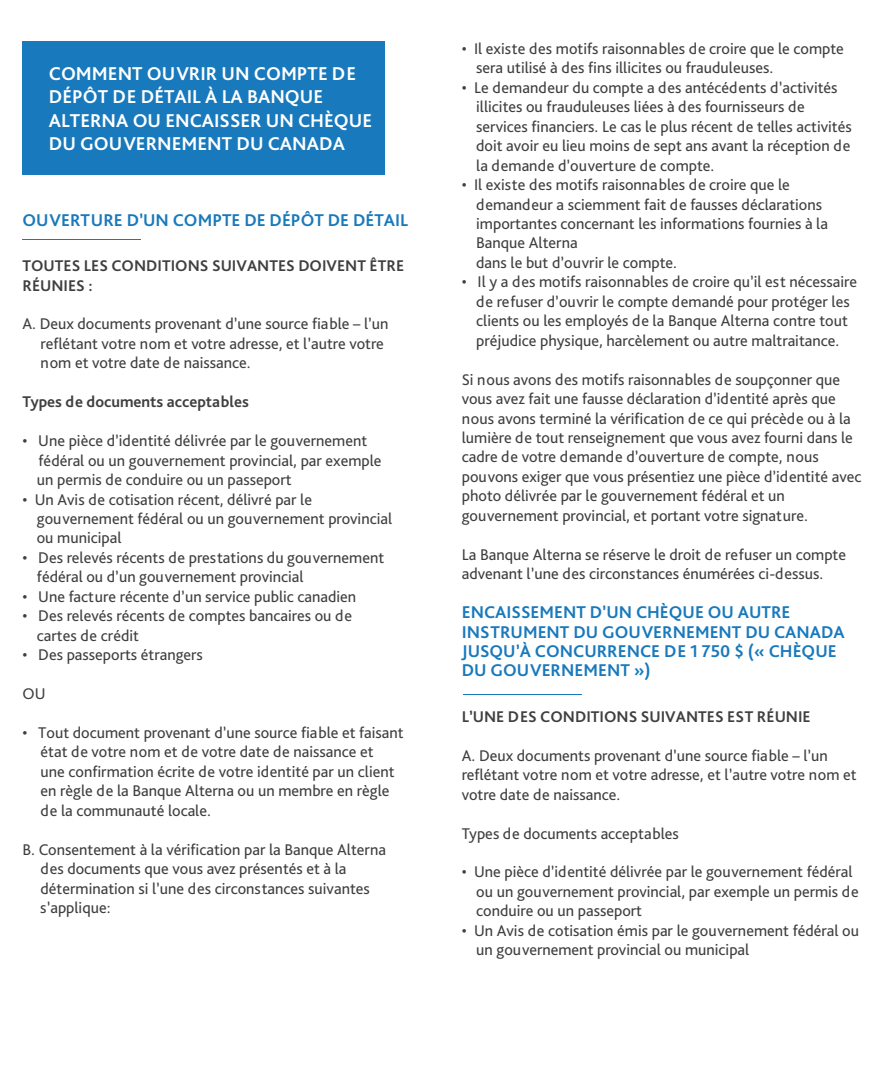
<style>
.page{position:relative;width:882px;height:1071px;background:#fff}
.page>*{position:absolute;margin:0;border:0;box-sizing:border-box;transform-origin:0 0}
.t1{font:700 19.43px/23.3px "Bliss Pro";color:#fff}
.t2{font:700 17.85px/19.4px "Bliss Pro";color:#1879bc}
.t3{font:16.28px/19.4px "Bliss Pro";color:#3f3f3f}
.t4{font:700 16.28px/19.4px "Bliss Pro";color:#3f3f3f}
</style>
<div class="page">
<hr style="left:23px;top:239px;width:118px;height:1px;background:#1879bc">
<hr style="left:463px;top:694px;width:118px;height:1px;background:#1879bc">
<div style="left:22px;top:41px;width:363px;height:134px;background:#1879bc"></div>
<p class="t1" style="left:49px;top:62px;width:325px">COMMENT OUVRIR UN COMPTE DE<br>DÉPÔT DE DÉTAIL À LA BANQUE<br>ALTERNA OU ENCAISSER UN CHÈQUE<br>DU GOUVERNEMENT DU CANADA</p>
<h2 class="t2" style="left:22px;top:210px;width:387px">OUVERTURE D’UN COMPTE DE DÉPÔT DE DÉTAIL</h2>
<h3 class="t4" style="left:22px;top:256px;width:383px">TOUTES LES CONDITIONS SUIVANTES DOIVENT ÊTRE<br>RÉUNIES :</h3>
<p class="t3" style="left:41px;top:314px;width:349px;text-indent:-18px">A. Deux documents provenant d’une source fiable – l’un reflétant votre nom et votre adresse, et l’autre votre nom et votre date de naissance.</p>
<h3 class="t4" style="left:22px;top:392px;width:228px">Types de documents acceptables</h3>
<p class="t3" style="left:37px;top:431px;width:346px;text-indent:-14px">• Une pièce d’identité délivrée par le gouvernement fédéral ou un gouvernement provincial, par exemple un permis de conduire ou un passeport</p>
<p class="t3" style="left:37px;top:489px;width:357px;text-indent:-14px">• Un Avis de cotisation récent, délivré par le gouvernement fédéral ou un gouvernement provincial ou municipal</p>
<p class="t3" style="left:37px;top:547px;width:349px;text-indent:-14px">• Des relevés récents de prestations du gouvernement fédéral ou d’un gouvernement provincial</p>
<p class="t3" style="left:22px;top:586px;width:335px">• Une facture récente d’un service public canadien</p>
<p class="t3" style="left:37px;top:606px;width:317px;text-indent:-14px">• Des relevés récents de comptes bancaires ou de cartes de crédit</p>
<p class="t3" style="left:22px;top:645px;width:182px">• Des passeports étrangers</p>
<p class="t3" style="left:22px;top:684px;width:25px">OU</p>
<p class="t3" style="left:41px;top:722px;width:365px;text-indent:-18px">• Tout document provenant d’une source fiable et faisant état de votre nom et de votre date de naissance et<br>une confirmation écrite de votre identité par un client en règle de la Banque Alterna ou un membre en règle de la communauté locale.</p>
<p class="t3" style="left:40px;top:839px;width:347px;text-indent:-18px">B. Consentement à la vérification par la Banque Alterna des documents que vous avez présentés et à la détermination si l’une des circonstances suivantes s’applique:</p>
<p class="t3" style="left:476px;top:38px;width:369px;text-indent:-14px">• Il existe des motifs raisonnables de croire que le compte sera utilisé à des fins illicites ou frauduleuses.</p>
<p class="t3" style="left:476px;top:77px;width:377px;text-indent:-14px">• Le demandeur du compte a des antécédents d’activités illicites ou frauduleuses liées à des fournisseurs de services financiers. Le cas le plus récent de telles activités doit avoir eu lieu moins de sept ans avant la réception de la demande d’ouverture de compte.</p>
<p class="t3" style="left:476px;top:175px;width:353px;text-indent:-14px">• Il existe des motifs raisonnables de croire que le demandeur a sciemment fait de fausses déclarations importantes concernant les informations fournies à la Banque Alterna<br>dans le but d’ouvrir le compte.</p>
<p class="t3" style="left:462px;top:272px;width:397px;text-align:center">• Il y a des motifs raisonnables de croire qu’il est nécessaire de refuser d’ouvrir le compte demandé pour protéger les clients ou les employés de la Banque Alterna contre tout préjudice physique, harcèlement ou autre maltraitance.</p>
<p class="t3" style="left:462px;top:369px;width:401px">Si nous avons des motifs raisonnables de soupçonner que vous avez fait une fausse déclaration d’identité après que nous avons terminé la vérification de ce qui précède ou à la lumière de tout renseignement que vous avez fourni dans le cadre de votre demande d’ouverture de compte, nous pouvons exiger que vous présentiez une pièce d’identité avec photo délivrée par le gouvernement fédéral et un gouvernement provincial, et portant votre signature.</p>
<p class="t3" style="left:462px;top:544px;width:386px">La Banque Alterna se réserve le droit de refuser un compte advenant l’une des circonstances énumérées ci-dessus.</p>
<p class="t2" style="left:462px;top:602px;width:385px">ENCAISSEMENT D’UN CHÈQUE OU AUTRE<br>INSTRUMENT DU GOUVERNEMENT DU CANADA<br>JUSQU’À CONCURRENCE DE 1 750 $ (« CHÈQUE<br>DU GOUVERNEMENT »)</p>
<h3 class="t4" style="left:462px;top:706px;width:350px">L’UNE DES CONDITIONS SUIVANTES EST RÉUNIE</h3>
<p class="t3" style="left:462px;top:745px;width:396px">A. Deux documents provenant d’une source fiable – l’un reflétant votre nom et votre adresse, et l’autre votre nom et votre date de naissance.</p>
<p class="t3" style="left:462px;top:823px;width:219px">Types de documents acceptables</p>
<p class="t3" style="left:476px;top:862px;width:384px;text-indent:-14px">• Une pièce d’identité délivrée par le gouvernement fédéral ou un gouvernement provincial, par exemple un permis de conduire ou un passeport</p>
<p class="t3" style="left:476px;top:920px;width:384px;text-indent:-14px">• Un Avis de cotisation émis par le gouvernement fédéral ou un gouvernement provincial ou municipal</p>
</div>
